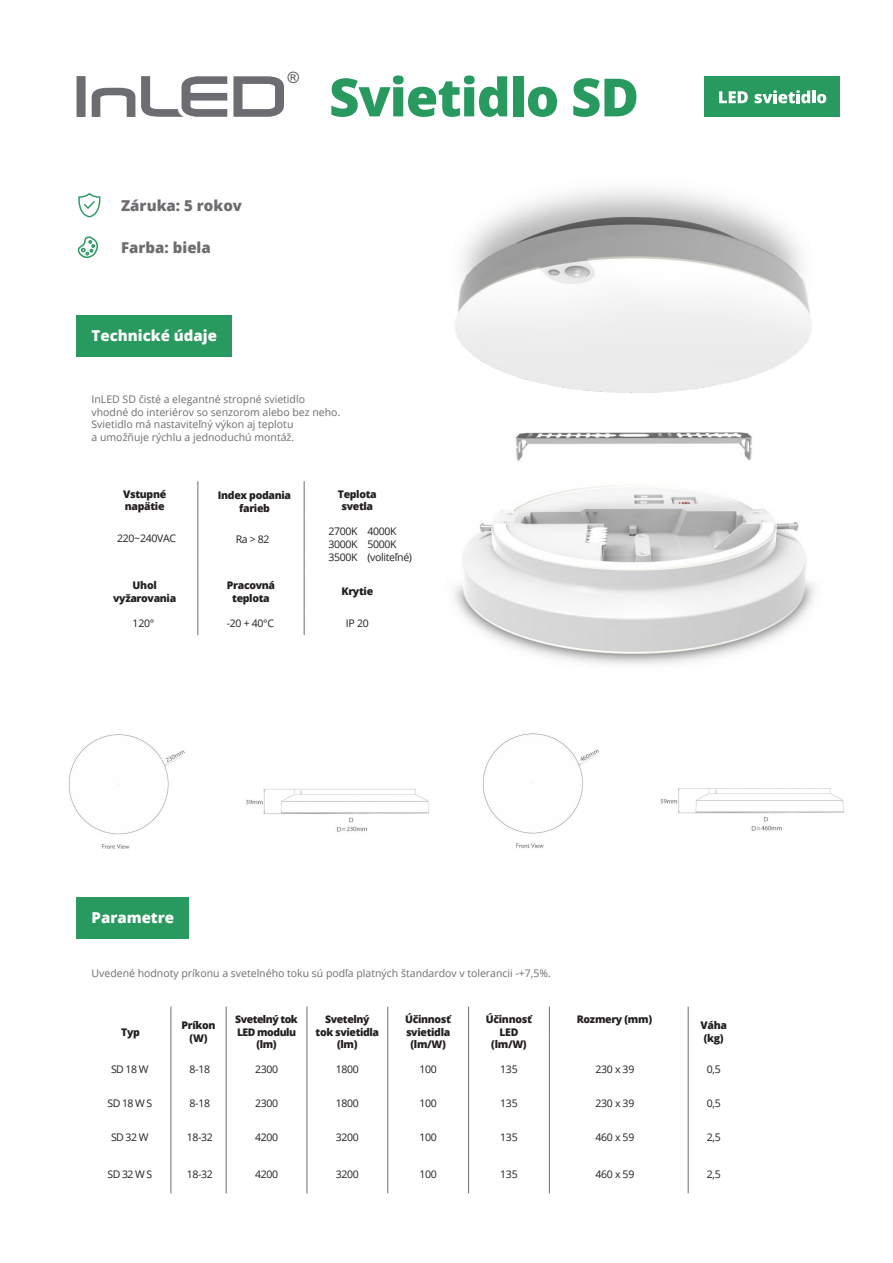
<style>
.page{position:relative;width:893px;height:1263px;background:#fff}
.page>*{position:absolute;margin:0;border:0;box-sizing:border-box;transform-origin:0 0}
.t1{font:800 52.65px "Open Sans";letter-spacing:-.02em;color:#28995f}
.t2{font:800 15px "Open Sans";color:#6c6d70}
.t3{font:800 15px "Open Sans";color:#fff}
.t4{font:10.5px/12.6px "Open Sans";color:#6c6d70}
.t5{font:10.5px/12.6px "Open Sans";letter-spacing:-.03em;color:#231f20;text-align:justify}
.t6{font:800 10.5px/12.6px "Open Sans";letter-spacing:-.03em;color:#231f20;text-align:center}
.t7{font:800 10.5px/12.6px "Open Sans";letter-spacing:-.05em;color:#231f20;text-align:center}
</style>
<div class="page">
<img style="left:454px;top:432px;width:361px;height:233px">
<div style="left:704px;top:77px;width:135px;height:40px;background:#28995f"></div>
<svg style="left:77px;top:72px;width:222px;height:45px"></svg>
<svg style="left:78px;top:194px;width:23px;height:24px"></svg>
<div style="left:77px;top:315px;width:155px;height:41px;background:#28995f"></div>
<div style="left:77px;top:897px;width:112px;height:41px;background:#28995f"></div>
<svg style="left:719px;top:91px;width:29px;height:12px"></svg>
<svg style="left:755px;top:90px;width:71px;height:13px"></svg>
<svg style="left:78px;top:236px;width:20px;height:23px"></svg>
<hr style="left:197px;top:481px;width:1px;height:38px;background:#6c6d70">
<hr style="left:304px;top:481px;width:1px;height:38px;background:#6c6d70">
<hr style="left:197px;top:519px;width:1px;height:37px;background:#6c6d70">
<hr style="left:304px;top:519px;width:1px;height:37px;background:#6c6d70">
<svg style="left:197px;top:556px;width:1px;height:16px"></svg>
<hr style="left:197px;top:572px;width:1px;height:38px;background:#6c6d70">
<hr style="left:304px;top:572px;width:1px;height:38px;background:#6c6d70">
<svg style="left:197px;top:610px;width:1px;height:25px"></svg>
<svg style="left:304px;top:556px;width:1px;height:16px"></svg>
<svg style="left:304px;top:610px;width:1px;height:25px"></svg>
<svg style="left:170px;top:1006px;width:1px;height:29px"></svg>
<svg style="left:226px;top:1006px;width:1px;height:29px"></svg>
<svg style="left:307px;top:1006px;width:1px;height:29px"></svg>
<svg style="left:387px;top:1006px;width:1px;height:29px"></svg>
<svg style="left:468px;top:1006px;width:1px;height:29px"></svg>
<svg style="left:549px;top:1006px;width:1px;height:29px"></svg>
<hr style="left:171px;top:1035px;width:1px;height:158px;background:#6c6d70">
<hr style="left:226px;top:1035px;width:1px;height:158px;background:#6c6d70">
<hr style="left:307px;top:1035px;width:1px;height:158px;background:#6c6d70">
<hr style="left:387px;top:1035px;width:1px;height:158px;background:#6c6d70">
<hr style="left:468px;top:1035px;width:1px;height:158px;background:#6c6d70">
<hr style="left:549px;top:1035px;width:1px;height:158px;background:#6c6d70">
<svg style="left:688px;top:1006px;width:1px;height:29px"></svg>
<hr style="left:688px;top:1035px;width:1px;height:158px;background:#6c6d70">
<img style="left:68px;top:734px;width:361px;height:115px">
<img style="left:483px;top:733px;width:361px;height:115px">
<img style="left:455px;top:189px;width:357px;height:204px">
<h2 class="t2" style="left:121px;top:194px;width:122px">Záruka: 5 rokov</h2>
<h2 class="t2" style="left:121px;top:236px;width:91px">Farba: biela</h2>
<h2 class="t3" style="left:92px;top:324px;width:127px">Technické údaje</h2>
<h1 class="t1" style="left:329px;top:57px;width:312px">Svietidlo SD</h1>
<p class="t4" style="left:92px;top:393px;width:250px">InLED SD čisté a elegantné stropné svietidlo vhodné do interiérov so senzorom alebo bez neho.<br>Svietidlo má nastaviteľný výkon aj teplotu<br>a umožňuje rýchlu a jednoduchú montáž.</p>
<p class="t6" style="left:123px;top:487px;width:45px;text-align:left">Vstupné napätie</p>
<p class="t6" style="left:218px;top:488px;width:75px">Index podania farieb</p>
<p class="t6" style="left:338px;top:487px;width:41px">Teplota svetla</p>
<p class="t5" style="left:117px;top:531px;width:60px">220~240VAC</p>
<p class="t5" style="left:236px;top:533px;width:35px">Ra &gt; 82</p>
<p class="t5" style="left:328px;top:525px;width:31px">2700K 3000K 3500K</p>
<p class="t5" style="left:367px;top:525px;width:46px;text-align:left">4000K<br>5000K (voliteľné)</p>
<p class="t6" style="left:113px;top:578px;width:65px">Uhol vyžarovania</p>
<p class="t6" style="left:227px;top:578px;width:50px">Pracovná teplota</p>
<p class="t6" style="left:341px;top:585px;width:33px">Krytie</p>
<p class="t5" style="left:133px;top:616px;width:23px">120°</p>
<p class="t5" style="left:227px;top:616px;width:49px">-20 + 40°C</p>
<p class="t5" style="left:346px;top:616px;width:24px">IP 20</p>
<h2 class="t3" style="left:92px;top:906px;width:84px">Parametre</h2>
<p class="t4" style="left:92px;top:966px;width:461px">Uvedené hodnoty príkonu a svetelného toku sú podľa platných štandardov v tolerancii -+7,5%.</p>
<p class="t6" style="left:121px;top:1025px;width:20px">Typ</p>
<p class="t6" style="left:181px;top:1019px;width:36px">Príkon (W)</p>
<p class="t7" style="left:235px;top:1012px;width:64px">Svetelný tok<br>LED modulu (lm)</p>
<p class="t6" style="left:316px;top:1012px;width:65px">Svetelný tok svietidla (lm)</p>
<p class="t6" style="left:405px;top:1012px;width:48px">Účinnosť svietidla (lm/W)</p>
<p class="t6" style="left:486px;top:1012px;width:48px">Účinnosť<br>LED (lm/W)</p>
<p class="t6" style="left:577px;top:1013px;width:77px">Rozmery (mm)</p>
<p class="t5" style="left:111px;top:1063px;width:39px">SD 18 W</p>
<p class="t5" style="left:190px;top:1063px;width:22px">8-18</p>
<p class="t5" style="left:255px;top:1063px;width:25px">2300</p>
<p class="t5" style="left:336px;top:1063px;width:25px">1800</p>
<p class="t5" style="left:419px;top:1063px;width:19px">100</p>
<p class="t5" style="left:500px;top:1063px;width:19px">135</p>
<p class="t5" style="left:595px;top:1063px;width:40px">230 x 39</p>
<p class="t6" style="left:700px;top:1019px;width:28px">Váha (kg)</p>
<p class="t5" style="left:707px;top:1063px;width:15px">0,5</p>
<p class="t5" style="left:107px;top:1096px;width:46px">SD 18 W S</p>
<p class="t5" style="left:190px;top:1096px;width:22px">8-18</p>
<p class="t5" style="left:255px;top:1096px;width:25px">2300</p>
<p class="t5" style="left:336px;top:1096px;width:25px">1800</p>
<p class="t5" style="left:419px;top:1096px;width:19px">100</p>
<p class="t5" style="left:500px;top:1096px;width:19px">135</p>
<p class="t5" style="left:595px;top:1096px;width:40px">230 x 39</p>
<p class="t5" style="left:707px;top:1096px;width:15px">0,5</p>
<p class="t5" style="left:111px;top:1131px;width:39px">SD 32 W</p>
<p class="t5" style="left:187px;top:1131px;width:28px">18-32</p>
<p class="t5" style="left:255px;top:1131px;width:25px">4200</p>
<p class="t5" style="left:336px;top:1131px;width:25px">3200</p>
<p class="t5" style="left:419px;top:1131px;width:19px">100</p>
<p class="t5" style="left:500px;top:1131px;width:19px">135</p>
<p class="t5" style="left:595px;top:1131px;width:40px">460 x 59</p>
<p class="t5" style="left:707px;top:1131px;width:15px">2,5</p>
<p class="t5" style="left:107px;top:1167px;width:46px">SD 32 W S</p>
<p class="t5" style="left:187px;top:1167px;width:28px">18-32</p>
<p class="t5" style="left:255px;top:1167px;width:25px">4200</p>
<p class="t5" style="left:336px;top:1167px;width:25px">3200</p>
<p class="t5" style="left:419px;top:1167px;width:19px">100</p>
<p class="t5" style="left:500px;top:1167px;width:19px">135</p>
<p class="t5" style="left:595px;top:1167px;width:40px">460 x 59</p>
<p class="t5" style="left:707px;top:1167px;width:15px">2,5</p>
</div>
